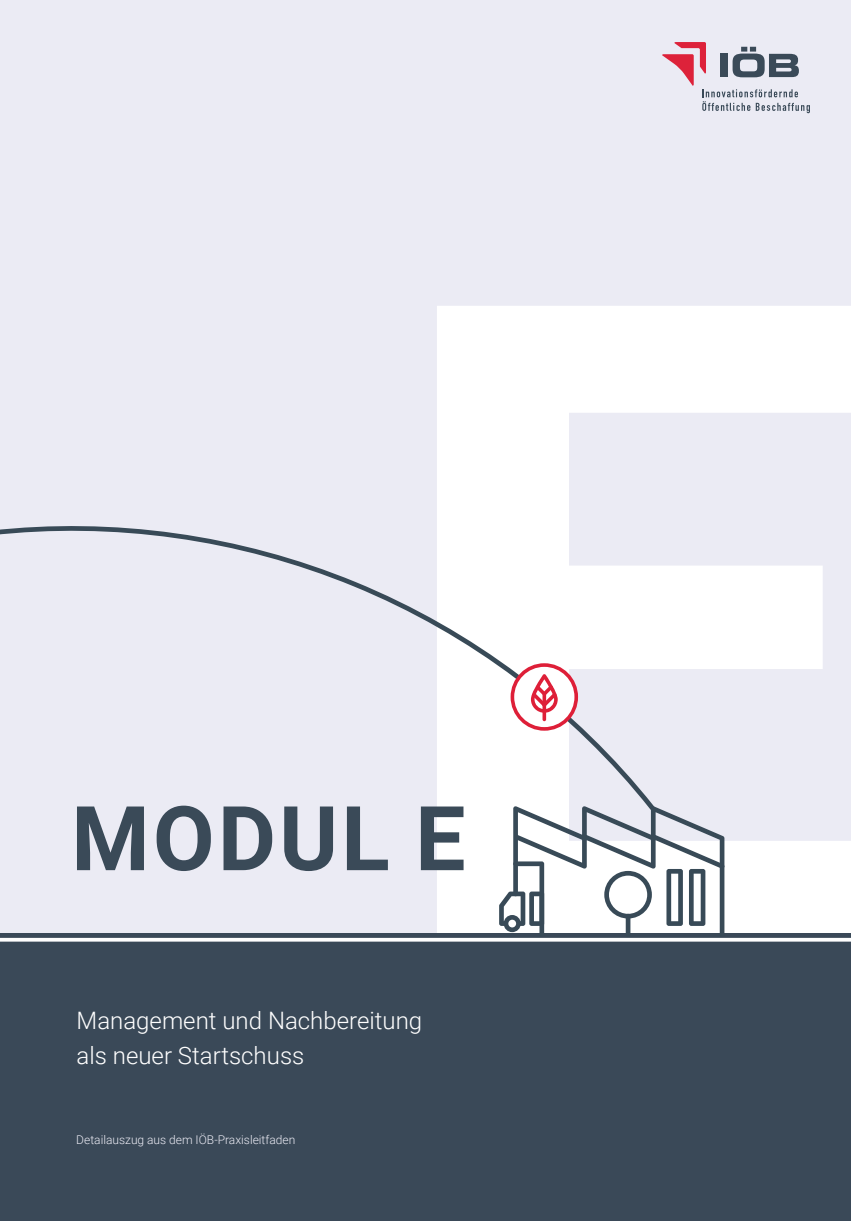
<style>
.page{position:relative;width:851px;height:1221px;background:#fff}
.page>*{position:absolute;margin:0;border:0;box-sizing:border-box;transform-origin:0 0}
.t1{font:700 89.55px "Roboto";letter-spacing:.035em;color:#3a4a58}
.t2{font:300 24px "Roboto";color:#fff}
.t3{font:300 12px "Roboto";color:#ebebf4}
</style>
<div class="page">
<div style="left:0;top:0;width:850px;height:1008px;background:#ebebf4"></div>
<svg style="left:662px;top:42px;width:147px;height:71px"></svg>
<div style="left:0;top:933px;width:850px;height:287px;background:#3a4958"></div>
<svg style="left:0;top:937px;width:850px;height:4px;background:#d3d7da"></svg>
<svg style="left:0;top:526px;width:654px;height:280px"></svg>
<svg style="left:499px;top:806px;width:225px;height:127px"></svg>
<svg style="left:510px;top:663px;width:68px;height:67px"></svg>
<p class="t1" style="left:71px;top:775px;width:396px">MODUL E</p>
<p class="t2" style="left:77px;top:1003px;width:347px">Management und Nachbereitung</p>
<p class="t2" style="left:77px;top:1038px;width:229px">als neuer Startschuss</p>
<p class="t3" style="left:76px;top:1131px;width:220px">Detailauszug aus dem IÖB-Praxisleitfaden</p>
</div>
